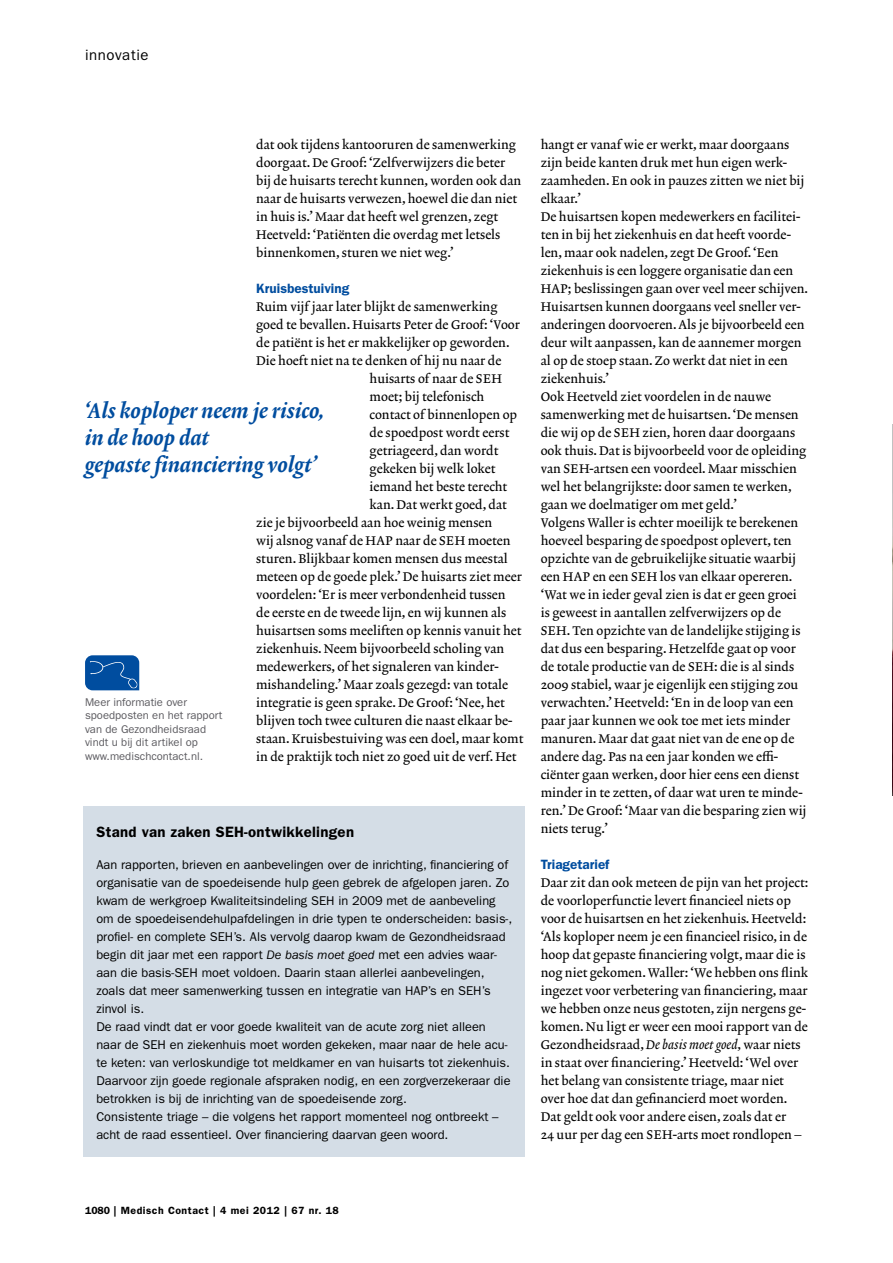
<style>
.page{position:relative;width:893px;height:1263px;background:#fff}
.page>*{position:absolute;margin:0;border:0;box-sizing:border-box;transform-origin:0 0}
.t1{font:21px/27px "Lexicon No 2 Italic D";color:#004d9f}
.t2{font:600 15px "ITC Franklin Gothic Std";letter-spacing:.02em;color:#000}
.t3{font:15px "ITC Franklin Gothic Std";letter-spacing:.04em;color:#000}
.t4{font:600 13.5px "ITC Franklin Gothic Std";color:#004d9f}
.t5{font:12.75px/18px "Lexicon No 2 Roman A";color:#000}
.t6{font:12.75px/18px "ITC Franklin Gothic Std";color:#000}
.t7{font:11.25px/13.5px "ITC Franklin Gothic Std";color:#5c5b60}
.t8{font:600 10.5px "ITC Franklin Gothic Std";letter-spacing:.05em;color:#000}
.s1{font-style:italic}
.s2{font-family:"Lexicon No 2 Italic A"}
</style>
<div class="page">
<img style="left:892px;top:424px;width:1px;height:372px">
<div style="left:84px;top:806px;width:441px;height:351px;background:#d4dde6"></div>
<div style="left:85px;top:655px;width:54px;height:35px;background:#004d9f;border-radius:7px"></div>
<svg style="left:90px;top:661px;width:48px;height:27px"></svg>
<p class="t3" style="left:85px;top:46px;width:65px">innovatie</p>
<p class="t5" style="left:256px;top:136px;width:267px">dat ook tijdens kantooruren de samenwerking doorgaat. De Groof: ‘Zelfverwijzers die beter bij de huisarts terecht kunnen, worden ook dan naar de huisarts verwezen, hoewel die dan niet in huis is.’ Maar dat heeft wel grenzen, zegt Heetveld: ‘Patiënten die overdag met letsels binnenkomen, sturen we niet weg.’</p>
<p class="t4" style="left:256px;top:280px;width:95px">Kruisbestuiving</p>
<p class="t5" style="left:256px;top:298px;width:243px">Ruim vijf jaar later blijkt de samenwerking</p>
<p class="t5" style="left:256px;top:316px;width:265px">goed te bevallen. Huisarts Peter de Groof: ‘Voor</p>
<p class="t5" style="left:256px;top:334px;width:255px">de patiënt is het er makkelijker op geworden.</p>
<p class="t5" style="left:256px;top:352px;width:247px">Die hoeft niet na te denken of hij nu naar de</p>
<p class="t5" style="left:370px;top:370px;width:134px">huisarts of naar de SEH</p>
<p class="t5" style="left:370px;top:388px;width:116px">moet; bij telefonisch</p>
<p class="t5" style="left:370px;top:406px;width:149px">contact of binnenlopen op</p>
<p class="t5" style="left:370px;top:424px;width:141px">de spoedpost wordt eerst</p>
<p class="t5" style="left:370px;top:442px;width:130px">getriageerd, dan wordt</p>
<p class="t5" style="left:370px;top:460px;width:127px">gekeken bij welk loket</p>
<p class="t5" style="left:370px;top:478px;width:139px">iemand het beste terecht</p>
<p class="t5" style="left:370px;top:496px;width:139px">kan. Dat werkt goed, dat</p>
<p class="t5" style="left:256px;top:514px;width:238px">zie je bijvoorbeeld aan hoe weinig mensen</p>
<p class="t5" style="left:256px;top:532px;width:256px">wij alsnog vanaf de HAP naar de SEH moeten</p>
<p class="t5" style="left:256px;top:550px;width:253px">sturen. Blijkbaar komen mensen dus meestal</p>
<p class="t5" style="left:256px;top:568px;width:267px">meteen op de goede plek.’ De huisarts ziet meer</p>
<p class="t5" style="left:256px;top:586px;width:251px">voordelen: ‘Er is meer verbondenheid tussen</p>
<p class="t5" style="left:256px;top:604px;width:252px">de eerste en de tweede lijn, en wij kunnen als</p>
<p class="t5" style="left:256px;top:622px;width:267px">huisartsen soms meeliften op kennis vanuit het</p>
<p class="t5" style="left:256px;top:640px;width:250px">ziekenhuis. Neem bijvoorbeeld scholing van</p>
<p class="t5" style="left:256px;top:658px;width:244px">medewerkers, of het signaleren van kinder-</p>
<p class="t5" style="left:256px;top:676px;width:254px">mishandeling.’ Maar zoals gezegd: van totale</p>
<p class="t5" style="left:256px;top:694px;width:250px">integratie is geen sprake. De Groof: ‘Nee, het</p>
<p class="t5" style="left:256px;top:712px;width:258px">blijven toch twee culturen die naast elkaar be-</p>
<p class="t5" style="left:256px;top:730px;width:269px">staan. Kruisbestuiving was een doel, maar komt</p>
<p class="t5" style="left:256px;top:748px;width:262px">in de praktijk toch niet zo goed uit de verf. Het</p>
<h1 class="t1" style="left:85px;top:398px;width:241px">‘Als koploper neem je risico, in de hoop dat<br>gepaste financiering volgt’</h1>
<p class="t7" style="left:85px;top:695px;width:139px">Meer informatie over spoedposten en het rapport van de Gezondheidsraad vindt u bij dit artikel op www.medischcontact.nl.</p>
<p class="t2" style="left:96px;top:823px;width:259px">Stand van zaken SEH-ontwikkelingen</p>
<p class="t6" style="left:96px;top:855px;width:417px">Aan rapporten, brieven en aanbevelingen over de inrichting, financiering of organisatie van de spoedeisende hulp geen gebrek de afgelopen jaren. Zo kwam de werkgroep Kwaliteitsindeling SEH in 2009 met de aanbeveling om de spoedeisendehulpafdelingen in drie typen te onderscheiden: basis-, profiel- en complete SEH’s. Als vervolg daarop kwam de Gezondheidsraad begin dit jaar met een rapport <span class="s1">De basis moet goed</span> met een advies waar&shy;aan die basis-SEH moet voldoen. Daarin staan allerlei aanbevelingen, zoals dat meer samenwerking tussen en integratie van HAP’s en SEH’s zinvol is.<br>De raad vindt dat er voor goede kwaliteit van de acute zorg niet alleen naar de SEH en ziekenhuis moet worden gekeken, maar naar de hele acu&shy;te keten: van verloskundige tot meldkamer en van huisarts tot ziekenhuis.<br>Daarvoor zijn goede regionale afspraken nodig, en een zorgverzekeraar die betrokken is bij de inrichting van de spoedeisende zorg.<br>Consistente triage – die volgens het rapport momenteel nog ontbreekt – acht de raad essentieel. Over financiering daarvan geen woord.</p>
<p class="t5" style="left:541px;top:136px;width:269px">hangt er vanaf wie er werkt, maar doorgaans zijn beide kanten druk met hun eigen werk&shy;zaamheden. En ook in pauzes zitten we niet bij elkaar.’<br>De huisartsen kopen medewerkers en facilitei&shy;ten in bij het ziekenhuis en dat heeft voorde&shy;len, maar ook nadelen, zegt De Groof. ‘Een ziekenhuis is een loggere organisatie dan een HAP; beslissingen gaan over veel meer schijven.<br>Huisartsen kunnen doorgaans veel sneller ver&shy;anderingen doorvoeren. Als je bijvoorbeeld een deur wilt aanpassen, kan de aannemer morgen al op de stoep staan. Zo werkt dat niet in een ziekenhuis.’<br>Ook Heetveld ziet voordelen in de nauwe samenwerking met de huisartsen. ‘De mensen die wij op de SEH zien, horen daar doorgaans ook thuis. Dat is bijvoorbeeld voor de opleiding van SEH-artsen een voordeel. Maar misschien wel het belangrijkste: door samen te werken, gaan we doelmatiger om met geld.’<br>Volgens Waller is echter moeilijk te berekenen hoeveel besparing de spoedpost oplevert, ten opzichte van de gebruikelijke situatie waarbij een HAP en een SEH los van elkaar opereren. ‘Wat we in ieder geval zien is dat er geen groei is geweest in aantallen zelfverwijzers op de SEH. Ten opzichte van de landelijke stijging is dat dus een besparing. Hetzelfde gaat op voor de totale productie van de SEH: die is al sinds 2009 stabiel, waar je eigenlijk een stijging zou verwachten.’ Heetveld: ‘En in de loop van een paar jaar kunnen we ook toe met iets minder manuren. Maar dat gaat niet van de ene op de andere dag. Pas na een jaar konden we effi&shy;ciënter gaan werken, door hier eens een dienst minder in te zetten, of daar wat uren te minde&shy;ren.’ De Groof: ‘Maar van die besparing zien wij niets terug.’</p>
<p class="t4" style="left:541px;top:856px;width:70px">Triagetarief</p>
<p class="t5" style="left:541px;top:874px;width:269px">Daar zit dan ook meteen de pijn van het project: de voorloperfunctie levert financieel niets op voor de huisartsen en het ziekenhuis. Heetveld: ‘Als koploper neem je een financieel risico, in de hoop dat gepaste financiering volgt, maar die is nog niet gekomen. Waller: ‘We hebben ons flink ingezet voor verbetering van financiering, maar we hebben onze neus gestoten, zijn nergens ge&shy;komen. Nu ligt er weer een mooi rapport van de Gezondheidsraad, <span class="s2">De basis moet goed</span>, waar niets in staat over financiering.’ Heetveld: ‘Wel over het belang van consistente triage, maar niet over hoe dat dan gefinancierd moet worden.<br>Dat geldt ook voor andere eisen, zoals dat er<br>24 uur per dag een SEH-arts moet rondlopen –</p>
<p class="t8" style="left:85px;top:1204px;width:255px">1080 | Medisch Contact | 4 mei 2012 | 67 nr. 18</p>
</div>
